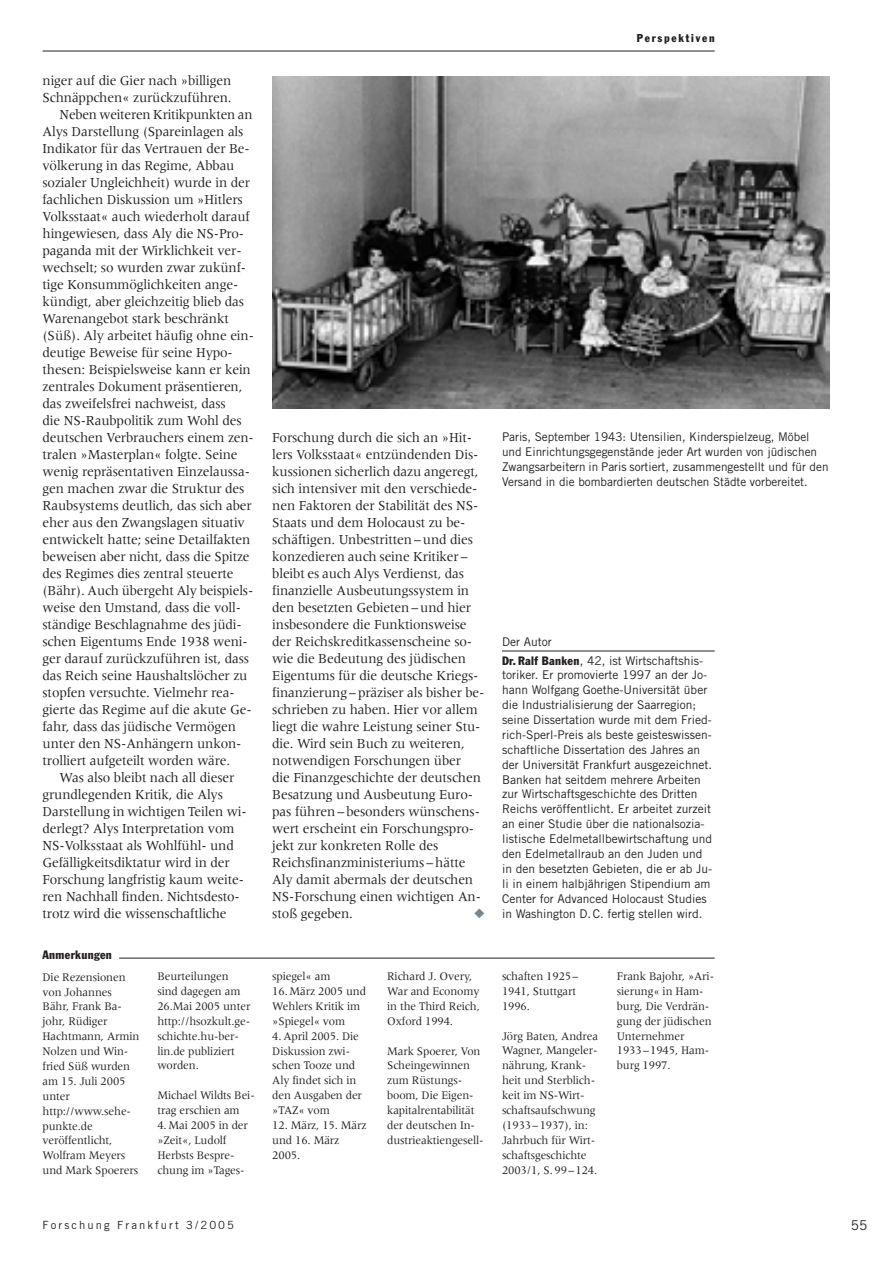
<style>
.page{position:relative;width:893px;height:1263px;background:#fff}
.page>*{position:absolute;margin:0;border:0;box-sizing:border-box;transform-origin:0 0}
.t1{font:14.25px/17px "Meridien";letter-spacing:-.01em;color:#231f20;scale:.95 1}
.t2{font:14.25px "Meridien";letter-spacing:-.01em;color:#231f20;scale:.94 1}
.t3{font:13.5px "Trade Gothic";color:#231f20}
.t4{font:12px/14.9px "Meridien";letter-spacing:-.01em;color:#231f20;scale:.95 1}
.t5{font:12px/14.9px "Trade Gothic";color:#231f20}
.t6{font:condensed 12px "Franklin Gothic";letter-spacing:.025em;color:#231f20}
.t7{font:11.25px "Trade Gothic";letter-spacing:.185em;color:#231f20}
.t8{font:condensed 11.25px "Franklin Gothic";letter-spacing:.16em;color:#231f20}
.s1{font-family:"Franklin Gothic";font-stretch:condensed}
</style>
<div class="page">
<hr style="left:43px;top:51px;width:671px;height:1px;background:#231f20">
<hr style="left:502px;top:651px;width:212px;height:1px;background:#231f20">
<hr style="left:119px;top:958px;width:595px;height:1px;background:#231f20">
<img style="left:272px;top:77px;width:557px;height:331px">
<p class="t1" style="left:43px;top:73px;width:200px">niger auf die Gier nach »billigen</p>
<p class="t1" style="left:43px;top:90px;width:200px">Schnäppchen« zurückzuführen.</p>
<p class="t2" style="left:60px;top:109px;width:207px">Neben weiteren Kritikpunkten an</p>
<p class="t1" style="left:43px;top:124px;width:213px">Alys Darstellung (Spareinlagen als</p>
<p class="t1" style="left:43px;top:141px;width:220px">Indikator für das Vertrauen der Be-</p>
<p class="t1" style="left:43px;top:158px;width:204px">völkerung in das Regime, Abbau</p>
<p class="t1" style="left:43px;top:175px;width:220px">sozialer Ungleichheit) wurde in der</p>
<p class="t1" style="left:43px;top:192px;width:212px">fachlichen Diskussion um »Hitlers</p>
<p class="t1" style="left:43px;top:209px;width:220px">Volksstaat« auch wiederholt darauf</p>
<p class="t1" style="left:43px;top:226px;width:214px">hingewiesen, dass Aly die NS-Pro-</p>
<p class="t1" style="left:43px;top:243px;width:211px">paganda mit der Wirklichkeit ver-</p>
<p class="t1" style="left:43px;top:260px;width:216px">wechselt; so wurden zwar zukünf-</p>
<p class="t1" style="left:43px;top:277px;width:207px">tige Konsummöglichkeiten ange-</p>
<p class="t1" style="left:43px;top:294px;width:214px">kündigt, aber gleichzeitig blieb das</p>
<p class="t1" style="left:43px;top:311px;width:198px">Warenangebot stark beschränkt</p>
<p class="t1" style="left:43px;top:328px;width:224px">(Süß). Aly arbeitet häufig ohne ein-</p>
<p class="t1" style="left:43px;top:345px;width:202px">deutige Beweise für seine Hypo-</p>
<p class="t1" style="left:43px;top:362px;width:221px">thesen: Beispielsweise kann er kein</p>
<p class="t1" style="left:43px;top:379px;width:212px">zentrales Dokument präsentieren,</p>
<p class="t1" style="left:43px;top:396px;width:194px">das zweifelsfrei nachweist, dass</p>
<p class="t1" style="left:43px;top:413px;width:211px">die NS-Raubpolitik zum Wohl des</p>
<p class="t1" style="left:43px;top:430px;width:224px">deutschen Verbrauchers einem zen-</p>
<p class="t1" style="left:43px;top:447px;width:207px">tralen »Masterplan« folgte. Seine</p>
<p class="t1" style="left:43px;top:464px;width:220px">wenig repräsentativen Einzelaussa-</p>
<p class="t1" style="left:43px;top:481px;width:214px">gen machen zwar die Struktur des</p>
<p class="t1" style="left:43px;top:498px;width:222px">Raubsystems deutlich, das sich aber</p>
<p class="t1" style="left:43px;top:515px;width:214px">eher aus den Zwangslagen situativ</p>
<p class="t1" style="left:43px;top:532px;width:220px">entwickelt hatte; seine Detailfakten</p>
<p class="t2" style="left:43px;top:551px;width:222px">beweisen aber nicht, dass die Spitze</p>
<p class="t2" style="left:43px;top:568px;width:205px">des Regimes dies zentral steuerte</p>
<p class="t2" style="left:43px;top:585px;width:226px">(Bähr). Auch übergeht Aly beispiels-</p>
<p class="t1" style="left:43px;top:600px;width:210px">weise den Umstand, dass die voll-</p>
<p class="t1" style="left:43px;top:617px;width:211px">ständige Beschlagnahme des jüdi-</p>
<p class="t1" style="left:43px;top:634px;width:217px">schen Eigentums Ende 1938 weni-</p>
<p class="t1" style="left:43px;top:651px;width:219px">ger darauf zurückzuführen ist, dass</p>
<p class="t1" style="left:43px;top:668px;width:217px">das Reich seine Haushaltslöcher zu</p>
<p class="t1" style="left:43px;top:685px;width:204px">stopfen versuchte. Vielmehr rea-</p>
<p class="t1" style="left:43px;top:702px;width:221px">gierte das Regime auf die akute Ge-</p>
<p class="t1" style="left:43px;top:719px;width:205px">fahr, dass das jüdische Vermögen</p>
<p class="t1" style="left:43px;top:736px;width:211px">unter den NS-Anhängern unkon-</p>
<p class="t1" style="left:43px;top:753px;width:199px">trolliert aufgeteilt worden wäre.</p>
<p class="t1" style="left:60px;top:770px;width:185px">Was also bleibt nach all dieser</p>
<p class="t1" style="left:43px;top:787px;width:191px">grundlegenden Kritik, die Alys</p>
<p class="t1" style="left:43px;top:804px;width:216px">Darstellung in wichtigen Teilen wi-</p>
<p class="t1" style="left:43px;top:821px;width:203px">derlegt? Alys Interpretation vom</p>
<p class="t1" style="left:43px;top:838px;width:203px">NS-Volksstaat als Wohlfühl- und</p>
<p class="t1" style="left:43px;top:855px;width:199px">Gefälligkeitsdiktatur wird in der</p>
<p class="t1" style="left:43px;top:872px;width:214px">Forschung langfristig kaum weite-</p>
<p class="t1" style="left:43px;top:889px;width:209px">ren Nachhall finden. Nichtsdesto-</p>
<p class="t1" style="left:43px;top:906px;width:195px">trotz wird die wissenschaftliche</p>
<p class="t6" style="left:43px;top:950px;width:71px">Anmerkungen</p>
<p class="t4" style="left:43px;top:970px;width:103px">Die Rezensionen von Johannes<br>Bähr, Frank Ba&shy;johr, Rüdiger<br>Hachtmann, Armin<br>Nolzen und Win&shy;fried Süß wurden am 15. Juli 2005 unter http://www.sehe&shy;punkte.de veröffentlicht,<br>Wolfram Meyers und Mark Spoerers</p>
<p class="t4" style="left:157px;top:970px;width:99px">Beurteilungen sind dagegen am<br>26.Mai 2005 unter http://hsozkult.ge&shy;schichte.hu-ber&shy;lin.de publiziert worden.</p>
<p class="t4" style="left:157px;top:1089px;width:104px">Michael Wildts Bei&shy;trag erschien am</p>
<p class="t4" style="left:157px;top:1119px;width:97px">4. Mai 2005 in der »Zeit«, Ludolf<br>Herbsts Bespre&shy;chung im »Tages-</p>
<p class="t1" style="left:272px;top:430px;width:225px">Forschung durch die sich an »Hit&shy;lers Volksstaat« entzündenden Dis&shy;kussionen sicherlich dazu angeregt, sich intensiver mit den verschiede&shy;nen Faktoren der Stabilität des NS-Staats und dem Holocaust zu be&shy;schäftigen. Unbestritten – und dies konzedieren auch seine Kritiker – bleibt es auch Alys Verdienst, das finanzielle Ausbeutungssystem in den besetzten Gebieten – und hier insbesondere die Funktionsweise der Reichskreditkassenscheine so&shy;wie die Bedeutung des jüdischen Eigentums für die deutsche Kriegs&shy;finanzierung – präziser als bisher be&shy;schrieben zu haben. Hier vor allem liegt die wahre Leistung seiner Stu&shy;die. Wird sein Buch zu weiteren, notwendigen Forschungen über<br>die Finanzgeschichte der deutschen Besatzung und Ausbeutung Euro&shy;pas führen – besonders wünschens&shy;wert erscheint ein Forschungspro&shy;jekt zur konkreten Rolle des Reichsfinanzministeriums – hätte Aly damit abermals der deutschen NS-Forschung einen wichtigen An&shy;stoß gegeben.</p>
<p class="t4" style="left:272px;top:970px;width:63px">spiegel« am</p>
<p class="t4" style="left:272px;top:985px;width:100px">16. März 2005 und<br>Wehlers Kritik im »Spiegel« vom</p>
<p class="t4" style="left:272px;top:1029px;width:96px">4. April 2005. Die<br>Diskussion zwi&shy;schen Tooze und<br>Aly findet sich in den Ausgaben der »TAZ« vom</p>
<p class="t4" style="left:272px;top:1119px;width:101px">12. März, 15. März und 16. März<br>2005.</p>
<p class="t4" style="left:387px;top:970px;width:99px">Richard J. Overy,<br>War and Economy in the Third Reich,<br>Oxford 1994.</p>
<p class="t4" style="left:387px;top:1044px;width:103px">Mark Spoerer, Von<br>Scheingewinnen zum Rüstungs&shy;boom, Die Eigen&shy;kapitalrentabilität der deutschen In&shy;dustrieaktiengesell-</p>
<p class="t8" style="left:636px;top:34px;width:80px">Perspektiven</p>
<p class="t5" style="left:502px;top:431px;width:328px">Paris, September 1943: Utensilien, Kinderspielzeug, Möbel und Einrichtungsgegenstände jeder Art wurden von jüdischen Zwangsarbeitern in Paris sortiert, zusammengestellt und für den Versand in die bombardierten deutschen Städte vorbereitet.</p>
<p class="t5" style="left:502px;top:634px;width:203px;line-height:18.1px">Der Autor<br><span class="s1">Dr. Ralf Banken</span>, 42, ist Wirtschaftshis-</p>
<p class="t5" style="left:502px;top:669px;width:212px">toriker. Er promovierte 1997 an der Jo&shy;hann Wolfgang Goethe-Universität über die Industrialisierung der Saarregion; seine Dissertation wurde mit dem Fried&shy;rich-Sperl-Preis als beste geisteswissen&shy;schaftliche Dissertation des Jahres an der Universität Frankfurt ausgezeichnet.<br>Banken hat seitdem mehrere Arbeiten zur Wirtschaftsgeschichte des Dritten Reichs veröffentlicht. Er arbeitet zurzeit an einer Studie über die nationalsozia&shy;listische Edelmetallbewirtschaftung und den Edelmetallraub an den Juden und in den besetzten Gebieten, die er ab Ju&shy;li in einem halbjährigen Stipendium am Center for Advanced Holocaust Studies in Washington D.C. fertig stellen wird.</p>
<p class="t4" style="left:502px;top:970px;width:82px">schaften 1925–<br>1941, Stuttgart<br>1996.</p>
<p class="t4" style="left:502px;top:1029px;width:103px">Jörg Baten, Andrea<br>Wagner, Mangeler&shy;nährung, Krank&shy;heit und Sterblich&shy;keit im NS-Wirt&shy;schaftsaufschwung (1933–1937), in:<br>Jahrbuch für Wirt&shy;schaftsgeschichte<br>2003/1, S. 99–124.</p>
<p class="t4" style="left:617px;top:970px;width:104px">Frank Bajohr, »Ari&shy;sierung« in Ham&shy;burg, Die Verdrän&shy;gung der jüdischen<br>Unternehmer<br>1933–1945, Ham&shy;burg 1997.</p>
<p class="t7" style="left:43px;top:1221px;width:193px">Forschung Frankfurt 3/2005</p>
<p class="t3" style="left:850px;top:1220px;width:18px">55</p>
</div>
